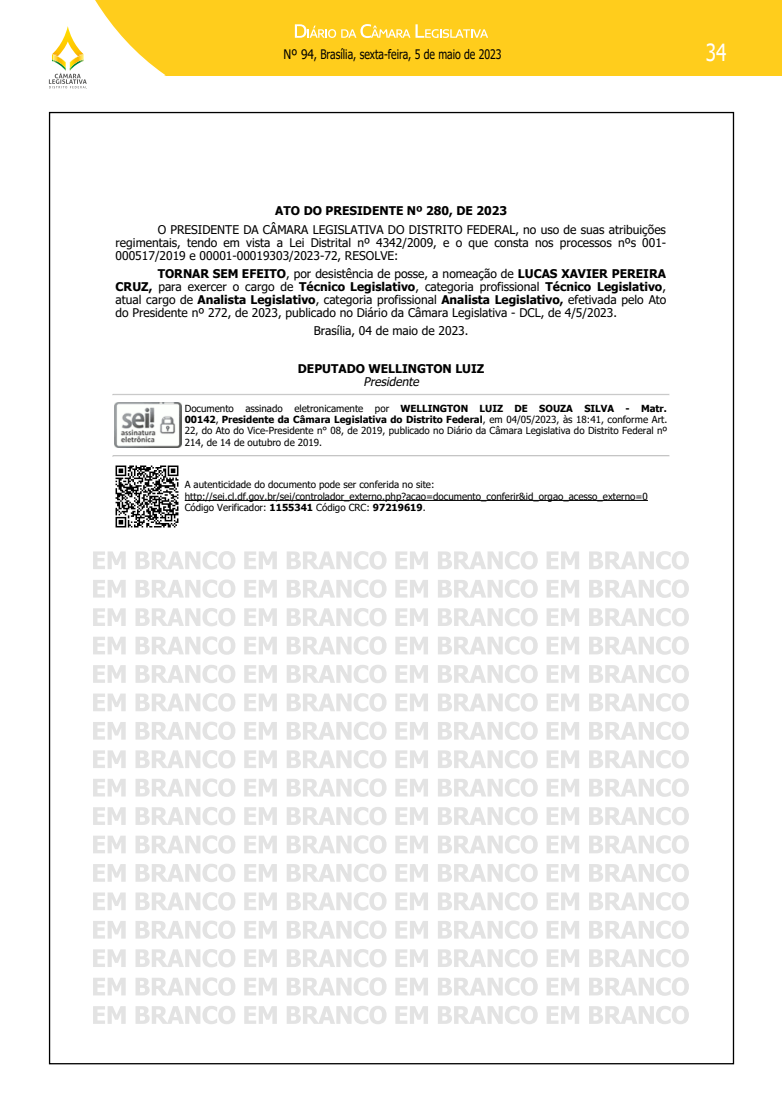
<style>
.page{position:relative;width:782px;height:1105px;background:#fff}
.page>*{position:absolute;margin:0;border:0;box-sizing:border-box;transform-origin:0 0}
.t1{font:23.6px "Tahoma";color:#fff;scale:.8 1}
.t2{font:13.1px "Tahoma";color:#000;scale:.9 1}
.t3{font:12px/12.7px "Tahoma";color:#000;text-align:justify}
.t4{font:700 12px "Tahoma";color:#000}
.t5{font:italic 12px "Tahoma";color:#000}
.t6{font:9.8px/11.3px "Tahoma";color:#000;text-align:justify}
.s1{font-weight:700}
</style>
<div class="page">
<div style="left:0;top:0;width:781px;height:75px;background:#ffcd1c"></div>
<svg style="left:0;top:0;width:165px;height:89px"></svg>
<svg style="left:295px;top:24px;width:193px;height:14px"></svg>
<svg style="left:113px;top:394px;width:555px;height:1px"></svg>
<svg style="left:113px;top:455px;width:555px;height:2px"></svg>
<img style="left:115px;top:403px;width:67px;height:45px">
<img style="left:115px;top:465px;width:64px;height:63px">
<hr style="left:185px;top:500px;width:462px;height:1px;background:#000">
<svg style="left:93px;top:551px;width:33px;height:18px"></svg>
<svg style="left:135px;top:551px;width:100px;height:18px"></svg>
<svg style="left:244px;top:551px;width:33px;height:18px"></svg>
<svg style="left:287px;top:551px;width:99px;height:18px"></svg>
<svg style="left:395px;top:551px;width:33px;height:18px"></svg>
<svg style="left:438px;top:551px;width:99px;height:18px"></svg>
<svg style="left:546px;top:551px;width:33px;height:18px"></svg>
<svg style="left:589px;top:551px;width:99px;height:18px"></svg>
<svg style="left:93px;top:580px;width:33px;height:18px"></svg>
<svg style="left:135px;top:579px;width:100px;height:19px"></svg>
<svg style="left:244px;top:580px;width:33px;height:18px"></svg>
<svg style="left:287px;top:579px;width:99px;height:19px"></svg>
<svg style="left:395px;top:580px;width:33px;height:18px"></svg>
<svg style="left:438px;top:579px;width:99px;height:19px"></svg>
<svg style="left:546px;top:580px;width:33px;height:18px"></svg>
<svg style="left:589px;top:579px;width:99px;height:19px"></svg>
<svg style="left:93px;top:608px;width:33px;height:18px"></svg>
<svg style="left:135px;top:608px;width:100px;height:18px"></svg>
<svg style="left:244px;top:608px;width:33px;height:18px"></svg>
<svg style="left:287px;top:608px;width:99px;height:18px"></svg>
<svg style="left:395px;top:608px;width:33px;height:18px"></svg>
<svg style="left:438px;top:608px;width:99px;height:18px"></svg>
<svg style="left:546px;top:608px;width:33px;height:18px"></svg>
<svg style="left:589px;top:608px;width:99px;height:18px"></svg>
<svg style="left:93px;top:637px;width:33px;height:17px"></svg>
<svg style="left:135px;top:636px;width:100px;height:19px"></svg>
<svg style="left:244px;top:637px;width:33px;height:17px"></svg>
<svg style="left:287px;top:636px;width:99px;height:19px"></svg>
<svg style="left:395px;top:637px;width:33px;height:17px"></svg>
<svg style="left:438px;top:636px;width:99px;height:19px"></svg>
<svg style="left:546px;top:637px;width:33px;height:17px"></svg>
<svg style="left:589px;top:636px;width:99px;height:19px"></svg>
<svg style="left:93px;top:665px;width:33px;height:18px"></svg>
<svg style="left:135px;top:665px;width:100px;height:18px"></svg>
<svg style="left:244px;top:665px;width:33px;height:18px"></svg>
<svg style="left:287px;top:665px;width:99px;height:18px"></svg>
<svg style="left:395px;top:665px;width:33px;height:18px"></svg>
<svg style="left:438px;top:665px;width:99px;height:18px"></svg>
<svg style="left:546px;top:665px;width:33px;height:18px"></svg>
<svg style="left:589px;top:665px;width:99px;height:18px"></svg>
<svg style="left:93px;top:694px;width:33px;height:17px"></svg>
<svg style="left:135px;top:693px;width:100px;height:19px"></svg>
<svg style="left:244px;top:694px;width:33px;height:17px"></svg>
<svg style="left:287px;top:693px;width:99px;height:19px"></svg>
<svg style="left:395px;top:694px;width:33px;height:17px"></svg>
<svg style="left:438px;top:693px;width:99px;height:19px"></svg>
<svg style="left:546px;top:694px;width:33px;height:17px"></svg>
<svg style="left:589px;top:693px;width:99px;height:19px"></svg>
<svg style="left:93px;top:722px;width:33px;height:18px"></svg>
<svg style="left:135px;top:722px;width:100px;height:18px"></svg>
<svg style="left:244px;top:722px;width:33px;height:18px"></svg>
<svg style="left:287px;top:722px;width:99px;height:18px"></svg>
<svg style="left:395px;top:722px;width:33px;height:18px"></svg>
<svg style="left:438px;top:722px;width:99px;height:18px"></svg>
<svg style="left:546px;top:722px;width:33px;height:18px"></svg>
<svg style="left:589px;top:722px;width:99px;height:18px"></svg>
<svg style="left:93px;top:750px;width:33px;height:18px"></svg>
<svg style="left:135px;top:750px;width:100px;height:18px"></svg>
<svg style="left:244px;top:750px;width:33px;height:18px"></svg>
<svg style="left:287px;top:750px;width:99px;height:18px"></svg>
<svg style="left:395px;top:750px;width:33px;height:18px"></svg>
<svg style="left:438px;top:750px;width:99px;height:18px"></svg>
<svg style="left:546px;top:750px;width:33px;height:18px"></svg>
<svg style="left:589px;top:750px;width:99px;height:18px"></svg>
<svg style="left:93px;top:779px;width:33px;height:17px"></svg>
<svg style="left:135px;top:778px;width:100px;height:19px"></svg>
<svg style="left:244px;top:779px;width:33px;height:17px"></svg>
<svg style="left:287px;top:778px;width:99px;height:19px"></svg>
<svg style="left:395px;top:779px;width:33px;height:17px"></svg>
<svg style="left:438px;top:778px;width:99px;height:19px"></svg>
<svg style="left:546px;top:779px;width:33px;height:17px"></svg>
<svg style="left:589px;top:778px;width:99px;height:19px"></svg>
<svg style="left:93px;top:807px;width:33px;height:18px"></svg>
<svg style="left:135px;top:807px;width:100px;height:18px"></svg>
<svg style="left:244px;top:807px;width:33px;height:18px"></svg>
<svg style="left:287px;top:807px;width:99px;height:18px"></svg>
<svg style="left:395px;top:807px;width:33px;height:18px"></svg>
<svg style="left:438px;top:807px;width:99px;height:18px"></svg>
<svg style="left:546px;top:807px;width:33px;height:18px"></svg>
<svg style="left:589px;top:807px;width:99px;height:18px"></svg>
<svg style="left:93px;top:836px;width:33px;height:17px"></svg>
<svg style="left:135px;top:835px;width:100px;height:19px"></svg>
<svg style="left:244px;top:836px;width:33px;height:17px"></svg>
<svg style="left:287px;top:835px;width:99px;height:19px"></svg>
<svg style="left:395px;top:836px;width:33px;height:17px"></svg>
<svg style="left:438px;top:835px;width:99px;height:19px"></svg>
<svg style="left:546px;top:836px;width:33px;height:17px"></svg>
<svg style="left:589px;top:835px;width:99px;height:19px"></svg>
<svg style="left:93px;top:864px;width:33px;height:18px"></svg>
<svg style="left:135px;top:864px;width:100px;height:18px"></svg>
<svg style="left:244px;top:864px;width:33px;height:18px"></svg>
<svg style="left:287px;top:864px;width:99px;height:18px"></svg>
<svg style="left:395px;top:864px;width:33px;height:18px"></svg>
<svg style="left:438px;top:864px;width:99px;height:18px"></svg>
<svg style="left:546px;top:864px;width:33px;height:18px"></svg>
<svg style="left:589px;top:864px;width:99px;height:18px"></svg>
<svg style="left:93px;top:892px;width:33px;height:18px"></svg>
<svg style="left:135px;top:892px;width:100px;height:19px"></svg>
<svg style="left:244px;top:892px;width:33px;height:18px"></svg>
<svg style="left:287px;top:892px;width:99px;height:19px"></svg>
<svg style="left:395px;top:892px;width:33px;height:18px"></svg>
<svg style="left:438px;top:892px;width:99px;height:19px"></svg>
<svg style="left:546px;top:892px;width:33px;height:18px"></svg>
<svg style="left:589px;top:892px;width:99px;height:19px"></svg>
<svg style="left:93px;top:921px;width:33px;height:18px"></svg>
<svg style="left:135px;top:920px;width:100px;height:19px"></svg>
<svg style="left:244px;top:921px;width:33px;height:18px"></svg>
<svg style="left:287px;top:920px;width:99px;height:19px"></svg>
<svg style="left:395px;top:921px;width:33px;height:18px"></svg>
<svg style="left:438px;top:920px;width:99px;height:19px"></svg>
<svg style="left:546px;top:921px;width:33px;height:18px"></svg>
<svg style="left:589px;top:920px;width:99px;height:19px"></svg>
<svg style="left:93px;top:949px;width:33px;height:18px"></svg>
<svg style="left:135px;top:949px;width:100px;height:18px"></svg>
<svg style="left:244px;top:949px;width:33px;height:18px"></svg>
<svg style="left:287px;top:949px;width:99px;height:18px"></svg>
<svg style="left:395px;top:949px;width:33px;height:18px"></svg>
<svg style="left:438px;top:949px;width:99px;height:18px"></svg>
<svg style="left:546px;top:949px;width:33px;height:18px"></svg>
<svg style="left:589px;top:949px;width:99px;height:18px"></svg>
<svg style="left:93px;top:978px;width:33px;height:17px"></svg>
<svg style="left:135px;top:977px;width:100px;height:19px"></svg>
<svg style="left:244px;top:978px;width:33px;height:17px"></svg>
<svg style="left:287px;top:977px;width:99px;height:19px"></svg>
<svg style="left:395px;top:978px;width:33px;height:17px"></svg>
<svg style="left:438px;top:977px;width:99px;height:19px"></svg>
<svg style="left:546px;top:978px;width:33px;height:17px"></svg>
<svg style="left:589px;top:977px;width:99px;height:19px"></svg>
<svg style="left:93px;top:1006px;width:33px;height:18px"></svg>
<svg style="left:135px;top:1006px;width:100px;height:18px"></svg>
<svg style="left:244px;top:1006px;width:33px;height:18px"></svg>
<svg style="left:287px;top:1006px;width:99px;height:18px"></svg>
<svg style="left:395px;top:1006px;width:33px;height:18px"></svg>
<svg style="left:438px;top:1006px;width:99px;height:18px"></svg>
<svg style="left:546px;top:1006px;width:33px;height:18px"></svg>
<svg style="left:589px;top:1006px;width:99px;height:18px"></svg>
<p class="t2" style="left:283px;top:46px;width:244px">Nº 94, Brasília, sexta-feira, 5 de maio de 2023</p>
<h1 class="t1" style="left:705px;top:36px;width:27px">34</h1>
<p class="t4" style="left:275px;top:203px;width:233px">ATO DO PRESIDENTE Nº 280, DE 2023</p>
<p class="t3" style="left:116px;top:224px;width:552px;text-indent:42px">O PRESIDENTE DA CÂMARA LEGISLATIVA DO DISTRITO FEDERAL, no uso de suas atribuições regimentais, tendo em vista a Lei Distrital nº 4342/2009, e o que consta nos processos nºs 001- 000517/2019 e 00001-00019303/2023-72, RESOLVE:</p>
<p class="t3" style="left:116px;top:268px;width:552px;text-indent:42px"><span class="s1">TORNAR SEM EFEITO</span>, por desistência de posse, a nomeação de <span class="s1">LUCAS XAVIER PEREIRA CRUZ,</span> para exercer o cargo de <span class="s1">Técnico Legislativo</span>, categoria profissional <span class="s1">Técnico Legislativo</span>, atual cargo de <span class="s1">Analista Legislativo</span>, categoria profissional <span class="s1">Analista Legislativo,</span> efetivada pelo Ato do Presidente nº 272, de 2023, publicado no Diário da Câmara Legislativa - DCL, de 4/5/2023.</p>
<p class="t3" style="left:314px;top:325px;width:156px">Brasília, 04 de maio de 2023.</p>
<p class="t4" style="left:298px;top:360px;width:188px">DEPUTADO WELLINGTON LUIZ</p>
<p class="t5" style="left:363px;top:373px;width:60px">Presidente</p>
<p class="t6" style="left:185px;top:403px;width:484px">Documento assinado eletronicamente por <span class="s1">WELLINGTON LUIZ DE SOUZA SILVA - Matr.<br>00142</span>, <span class="s1">Presidente da Câmara Legislativa do Distrito Federal</span>, em 04/05/2023, às 18:41, conforme Art.<br>22, do Ato do Vice-Presidente n° 08, de 2019, publicado no Diário da Câmara Legislativa do Distrito Federal nº 214, de 14 de outubro de 2019.</p>
<p class="t6" style="left:185px;top:480px;width:464px;text-align:left">A autenticidade do documento pode ser conferida no site: http://sei.cl.df.gov.br/sei/controlador_externo.php?acao=documento_conferir&amp;id_orgao_acesso_externo=0<br>Código Verificador: <span class="s1">1155341</span> Código CRC: <span class="s1">97219619</span>.</p>
</div>
